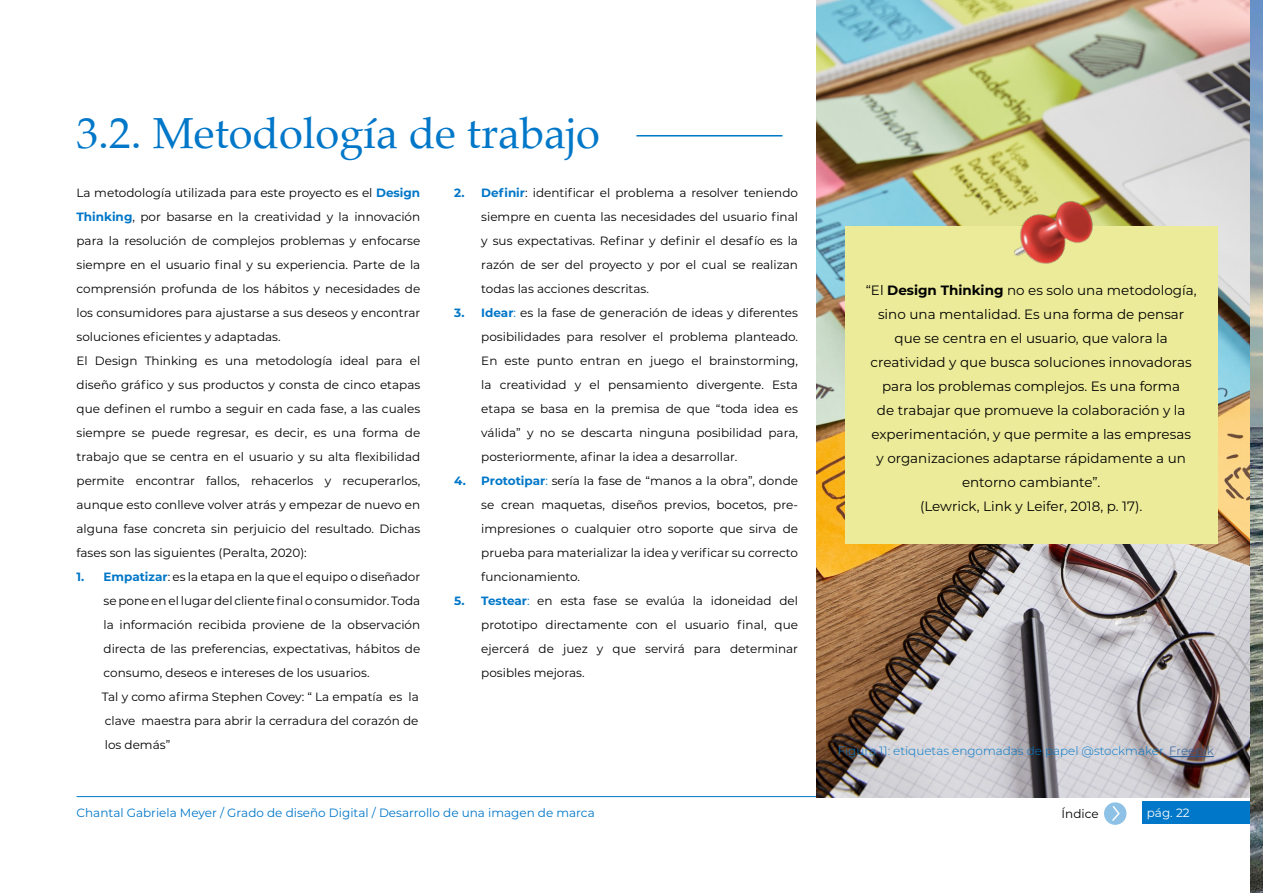
<style>
.page{position:relative;width:1263px;height:893px;background:#fff}
.page>*{position:absolute;margin:0;border:0;box-sizing:border-box;transform-origin:0 0}
.t1{font:43.5px "Palatino";color:#0077c8}
.t2{font:13.5px/24px "Montserrat";color:#000;text-align:center}
.t3{font:12px/24px "Montserrat";color:#000;text-align:justify}
.t4{font:12px "Montserrat";color:#0077c8}
.t5{font:300 12px "Montserrat";color:#0077c8}
.t6{font:12px "Montserrat";color:#fff}
.s1{font-weight:700;color:#0077c8}
.s2{color:#0077c8}
.s3{font-weight:700}
.s4{color:#275b9b}
</style>
<div class="page">
<div style="left:1142px;top:802px;width:121px;height:22px;background:#0077c8"></div>
<hr style="left:77px;top:796px;width:1050px;height:1px;background:#0077c8">
<svg style="left:1104px;top:802px;width:22px;height:23px"></svg>
<svg style="left:1110px;top:804px;width:11px;height:19px"></svg>
<hr style="left:636px;top:135px;width:146px;height:2px;background:#0077c8">
<img style="left:816px;top:0;width:434px;height:797px">
<hr style="left:1169px;top:756px;width:45px;height:1px;background:#275b9b">
<div style="left:845px;top:227px;width:372px;height:317px;background:#eceb99"></div>
<img style="left:982px;top:169px;width:138px;height:95px">
<img style="left:1250px;top:0;width:13px;height:893px">
<h1 class="t1" style="left:77px;top:97px;width:525px">3.2. Metodología de trabajo</h1>
<p class="t3" style="left:77px;top:180px;width:345px;text-align:left">La metodología utilizada para este proyecto es el <span class="s1">Design Thinking</span>, por basarse en la creatividad y la innovación para la resolución de complejos problemas y enfocarse siempre en el usuario final y su experiencia. Parte de la comprensión profunda de los hábitos y necesidades de los consumidores para ajustarse a sus deseos y encontrar soluciones eficientes y adaptadas.<br>El Design Thinking es una metodología ideal para el diseño gráfico y sus productos y consta de cinco etapas que definen el rumbo a seguir en cada fase, a las cuales siempre se puede regresar, es decir, es una forma de trabajo que se centra en el usuario y su alta flexibilidad permite encontrar fallos, rehacerlos y recuperarlos, aunque esto conlleve volver atrás y empezar de nuevo en alguna fase concreta sin perjuicio del resultado. Dichas fases son las siguientes (Peralta, 2020):</p>
<p class="t3" style="left:102px;top:564px;width:320px;text-align:left;text-indent:-25px"><span class="s1">1. Empatizar</span>: es la etapa en la que el equipo o diseñador se pone en el lugar del cliente final o consumidor. Toda la información recibida proviene de la observación directa de las preferencias, expectativas, hábitos de consumo, deseos e intereses de los usuarios.<br>Tal y como afirma Stephen Covey: “ La empatía es la clave maestra para abrir la cerradura del corazón de los demás”</p>
<p class="t3" style="left:481px;top:180px;width:318px;text-indent:-27px"><span class="s1">2. Definir</span>: identificar el problema a resolver teniendo siempre en cuenta las necesidades del usuario final y sus expectativas. Refinar y definir el desafío es la razón de ser del proyecto y por el cual se realizan todas las acciones descritas.</p>
<p class="t3" style="left:481px;top:300px;width:318px;text-indent:-27px"><span class="s1">3. Idear</span><span class="s2">:</span> es la fase de generación de ideas y diferentes posibilidades para resolver el problema planteado.<br>En este punto entran en juego el brainstorming, la creatividad y el pensamiento divergente. Esta etapa se basa en la premisa de que “toda idea es válida” y no se descarta ninguna posibilidad para, posteriormente, afinar la idea a desarrollar.</p>
<p class="t3" style="left:481px;top:468px;width:318px;text-indent:-27px"><span class="s1">4. Prototipar</span><span class="s2">:</span> sería la fase de “manos a la obra”, donde se crean maquetas, diseños previos, bocetos, pre&shy;impresiones o cualquier otro soporte que sirva de prueba para materializar la idea y verificar su correcto funcionamiento.</p>
<p class="t3" style="left:481px;top:588px;width:318px;text-indent:-27px"><span class="s1">5. Testear</span><span class="s2">:</span> en esta fase se evalúa la idoneidad del prototipo directamente con el usuario final, que ejercerá de juez y que servirá para determinar posibles mejoras.</p>
<p class="t2" style="left:866px;top:278px;width:332px">“El <span class="s3">Design Thinking</span> no es solo una metodología, sino una mentalidad. Es una forma de pensar que se centra en el usuario, que valora la creatividad y que busca soluciones innovadoras para los problemas complejos. Es una forma<br>de trabajar que promueve la colaboración y la experimentación, y que permite a las empresas<br>y organizaciones adaptarse rápidamente a un entorno cambiante”.<br>(Lewrick, Link y Leifer, 2018, p. 17).</p>
<p class="t5" style="left:838px;top:743px;width:377px">Figura 11: etiquetas engomadas de papel @stockmaker. <span class="s4">Freepik</span></p>
<p class="t4" style="left:77px;top:804px;width:520px">Chantal Gabriela Meyer / Grado de diseño Digital / Desarrollo de una imagen de marca</p>
<p class="t3" style="left:1061px;top:802px;width:39px">Índice</p>
<p class="t6" style="left:1147px;top:804px;width:44px">pág. 22</p>
</div>
